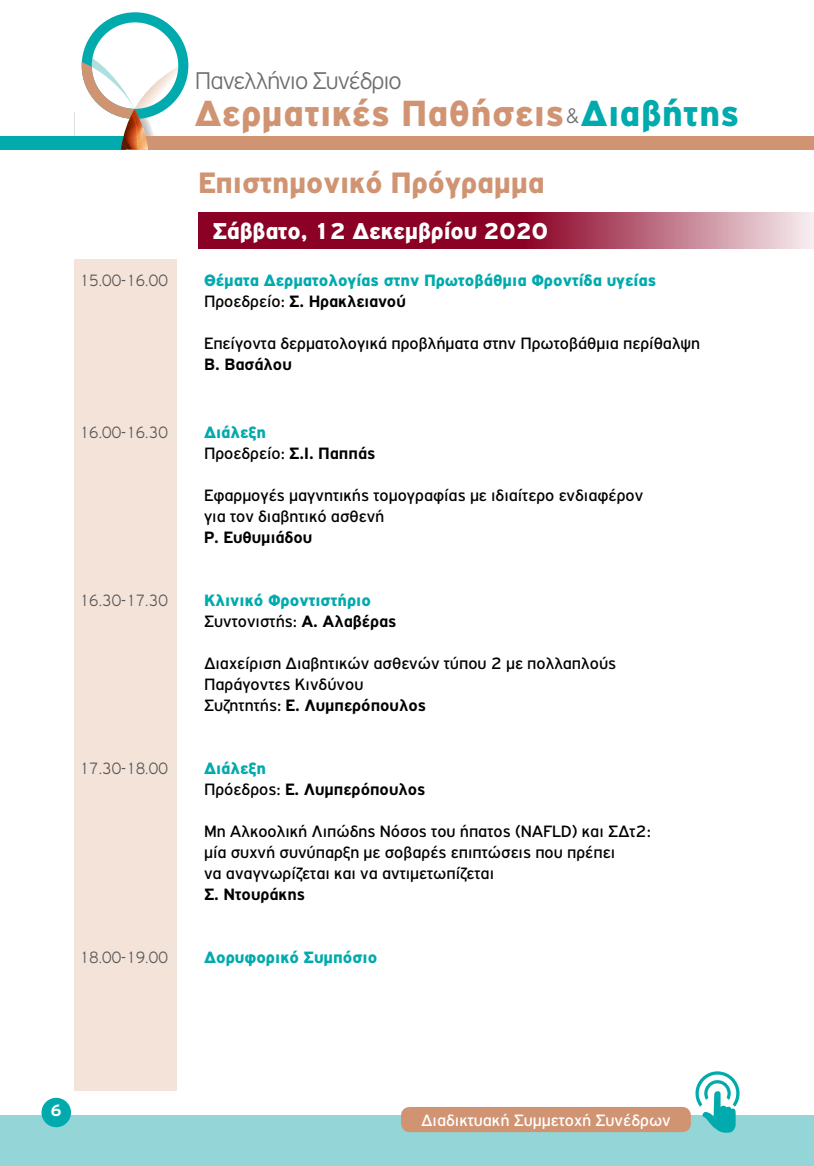
<style>
.page{position:relative;width:814px;height:1166px;background:#fff}
.page>*{position:absolute;margin:0;border:0;box-sizing:border-box;transform-origin:0 0}
.t1{font:900 38.85px "PF Highway Gothic";letter-spacing:.01em;color:#d09473}
.t2{font:900 31.5px "PF Highway Gothic";letter-spacing:-.005em;color:#d09473}
.t3{font:300 25.72px "PF Highway Gothic";letter-spacing:-.04em;color:#6d6e71}
.t4{font:900 24.5px "PF Highway Gothic";letter-spacing:-.005em;color:#fff}
.t5{font:17.5px/21px "PF Highway Gothic";color:#000}
.t6{font:900 17.5px/21px "PF Highway Gothic";color:#00aaad}
.t7{font:700 17.5px/21px "PF Highway Gothic";color:#000}
.t8{font:300 17.5px "PF Highway Gothic";color:#58595b;scale:.9 1}
.t9{font:17.5px "PF Highway Gothic";color:#fff}
.t10{font:700 17.5px "PF Highway Gothic";color:#fff}
.s1{font-weight:300;font-size:22.4px;color:#6d6e71}
.s2{color:#00aaad}
.s3{font-weight:400;color:#000}
.s4{font-weight:700;color:#000}
.s5{font-weight:900;color:#00aaad}
.s6{font-weight:700}
.s7{font-weight:400}
</style>
<div class="page">
<div style="left:145px;top:136px;width:669px;height:14px;background:#d09473"></div>
<div style="left:0;top:136px;width:144px;height:14px;background:#00aaad"></div>
<div style="left:0;top:1115px;width:814px;height:51px;background:#94d6d8"></div>
<svg style="left:74px;top:12px;width:115px;height:138px"></svg>
<div style="left:41px;top:1098px;width:30px;height:29px;background:#00aaad;border-radius:50%"></div>
<div style="left:401px;top:1107px;width:290px;height:25px;background:#d09473;border-radius:9px"></div>
<svg style="left:695px;top:1071px;width:44px;height:62px"></svg>
<div style="left:74px;top:259px;width:103px;height:831px;background:#f4e3d8"></div>
<svg style="left:198px;top:213px;width:616px;height:36px;background:#a43855"></svg>
<h3 class="t3" style="left:195px;top:67px;width:208px">Πανελλήνιο Συνέδριο</h3>
<h1 class="t1" style="left:195px;top:92px;width:546px">Δερματικές Παθήσεις<span class="s1">&amp;</span><span class="s2">Διαβήτης</span></h1>
<h2 class="t2" style="left:198px;top:165px;width:348px">Επιστημονικό Πρόγραμμα</h2>
<h3 class="t4" style="left:212px;top:217px;width:337px">Σάββατο, 12 Δεκεμβρίου 2020</h3>
<p class="t8" style="left:80px;top:271px;width:99px">15.00-16.00</p>
<p class="t6" style="left:204px;top:270px;width:453px">Θέματα Δερματολογίας στην Πρωτοβάθμια Φροντίδα υγείας<br><span class="s3">Προεδρείο:</span> <span class="s4">Σ. Ηρακλειανού</span></p>
<p class="t5" style="left:204px;top:333px;width:497px">Επείγοντα δερματολογικά προβλήματα στην Πρωτοβάθμια περίθαλψη</p>
<p class="t7" style="left:204px;top:354px;width:89px">Β. Βασάλου</p>
<p class="t8" style="left:80px;top:423px;width:99px">16.00-16.30</p>
<p class="t5" style="left:204px;top:422px;width:173px"><span class="s5">Διάλεξη<br></span>Προεδρείο: <span class="s6">Σ.Ι. Παππάς</span></p>
<p class="t5" style="left:204px;top:485px;width:441px">Εφαρμογές μαγνητικής τομογραφίας με ιδιαίτερο ενδιαφέρον για τον διαβητικό ασθενή</p>
<p class="t7" style="left:204px;top:527px;width:110px">Ρ. Ευθυμιάδου</p>
<p class="t8" style="left:80px;top:591px;width:99px">16.30-17.30</p>
<p class="t6" style="left:204px;top:590px;width:194px">Κλινικό Φροντιστήριο<br><span class="s3">Συντονιστής:</span> <span class="s4">Α. Αλαβέρας</span></p>
<p class="t5" style="left:204px;top:653px;width:413px">Διαχείριση Διαβητικών ασθενών τύπου 2 με πολλαπλούς<br>Παράγοντες Κινδύνου<br>Συζητητής: <span class="s6">Ε. Λυμπερόπουλος</span></p>
<p class="t8" style="left:80px;top:759px;width:99px">17.30-18.00</p>
<p class="t7" style="left:204px;top:758px;width:223px"><span class="s5">Διάλεξη<br></span><span class="s7">Πρόεδρος:</span> Ε. Λυμπερόπουλος</p>
<p class="t5" style="left:204px;top:821px;width:448px">Μη Αλκοολική Λιπώδης Νόσος του ήπατος (NAFLD) και ΣΔτ2: μία συχνή συνύπαρξη με σοβαρές επιπτώσεις που πρέπει<br>να αναγνωρίζεται και να αντιμετωπίζεται</p>
<p class="t7" style="left:204px;top:884px;width:103px">Σ. Ντουράκης</p>
<p class="t8" style="left:80px;top:948px;width:99px">18.00-19.00</p>
<p class="t6" style="left:204px;top:947px;width:175px">Δορυφορικό Συμπόσιο</p>
<p class="t10" style="left:50px;top:1100px;width:13px">6</p>
<p class="t9" style="left:421px;top:1111px;width:251px">Διαδικτυακή Συμμετοχή Συνέδρων</p>
</div>
